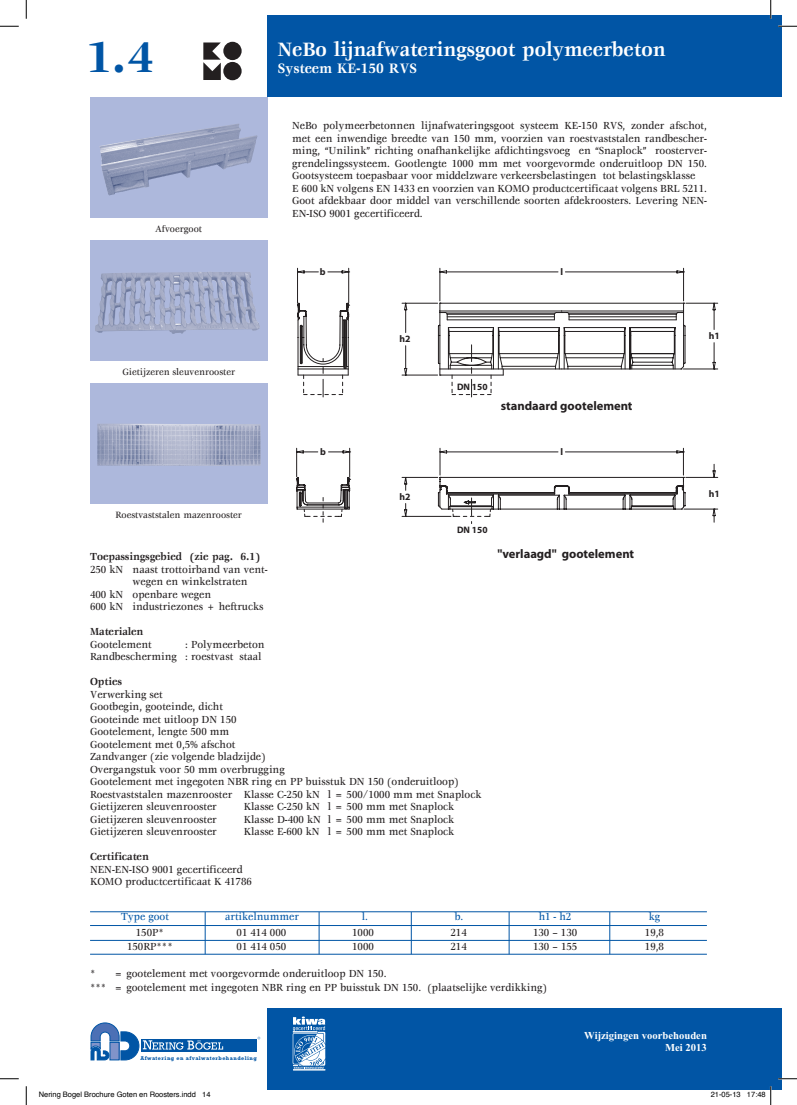
<style>
.page{position:relative;width:797px;height:1105px;background:#fff}
.page>*{position:absolute;margin:0;border:0;box-sizing:border-box;transform-origin:0 0}
.t1{font:700 47.5px "Veljovic";color:#0155a5}
.t2{font:700 21.25px "Veljovic";color:#fff;scale:.9 1}
.t3{font:700 15px "Veljovic";color:#fff;scale:.9 1}
.t4{font:700 12.5px "Myriad Pro";color:#231f20}
.t5{font:500 11.25px/12.5px "Veljovic";color:#231f20;scale:.9 1}
.t6{font:700 11.25px "Veljovic";color:#231f20;scale:.9 1}
.t7{font:500 11.25px "Veljovic";color:#0155a5;scale:.9 1}
.t8{font:700 10.62px/12.5px "Times New Roman";color:#fff;text-align:right}
.t9{font:500 10px "Veljovic";color:#231f20;scale:.9 1}
.t10{font:700 9.62px "Myriad Pro";color:#231f20}
.t11{font:700 9.38px "Myriad Pro";color:#231f20}
.t12{font:7.5px "Helvetica";color:#000}
.t13{font:700 5.38px "Rockwell";letter-spacing:.085em;color:#0155a5}
</style>
<div class="page">
<div style="left:267px;top:16px;width:503px;height:81px;background:#0155a5"></div>
<div style="left:141px;top:1039px;width:116px;height:13px;background:#0155a5"></div>
<svg style="left:91px;top:1023px;width:132px;height:37px"></svg>
<div style="left:110px;top:1042px;width:9px;height:18px;background:#8193c9"></div>
<div style="left:110px;top:1042px;width:9px;height:18px;border:1px solid #0155a5"></div>
<div style="left:770px;top:16px;width:11px;height:81px;background:#0155a5"></div>
<div style="left:770px;top:1008px;width:11px;height:81px;background:#0155a5"></div>
<div style="left:267px;top:1008px;width:503px;height:81px;background:#0155a5"></div>
<hr style="left:293px;top:1069px;width:32px;height:1px;background:#fff">
<svg style="left:292px;top:1016px;width:33px;height:53px"></svg>
<svg style="left:296px;top:447px;width:422px;height:77px"></svg>
<svg style="left:297px;top:267px;width:421px;height:130px"></svg>
<svg style="left:203px;top:42px;width:18px;height:38px"></svg>
<div style="left:223px;top:42px;width:19px;height:18px;background:#231f20;border-radius:50%"></div>
<div style="left:223px;top:62px;width:19px;height:18px;background:#231f20;border-radius:50%"></div>
<hr style="left:90px;top:911px;width:617px;height:1px;background:#0155a5">
<hr style="left:90px;top:925px;width:617px;height:1px;background:#0155a5">
<hr style="left:90px;top:940px;width:617px;height:1px;background:#0155a5">
<hr style="left:90px;top:954px;width:617px;height:1px;background:#0155a5">
<hr style="left:205px;top:912px;width:1px;height:42px;background:#0155a5">
<hr style="left:319px;top:912px;width:1px;height:42px;background:#0155a5">
<hr style="left:411px;top:912px;width:1px;height:42px;background:#0155a5">
<hr style="left:509px;top:912px;width:1px;height:42px;background:#0155a5">
<hr style="left:609px;top:912px;width:1px;height:42px;background:#0155a5">
<div style="left:90px;top:240px;width:177px;height:121px;background:#adb8dc"></div>
<img style="left:95px;top:272px;width:165px;height:62px">
<div style="left:90px;top:97px;width:177px;height:121px;background:#adb8dc"></div>
<img style="left:100px;top:124px;width:157px;height:71px">
<div style="left:90px;top:383px;width:177px;height:121px;background:#adb8dc"></div>
<img style="left:97px;top:424px;width:164px;height:42px">
<svg style="left:0;top:25px;width:19px;height:2px"></svg>
<svg style="left:778px;top:25px;width:19px;height:2px"></svg>
<svg style="left:0;top:1078px;width:19px;height:1px"></svg>
<svg style="left:778px;top:1078px;width:19px;height:1px"></svg>
<svg style="left:25px;top:0;width:2px;height:19px"></svg>
<svg style="left:25px;top:1086px;width:2px;height:19px"></svg>
<svg style="left:770px;top:0;width:1px;height:19px"></svg>
<svg style="left:747px;top:1086px;width:24px;height:19px"></svg>
<h1 class="t1" style="left:86px;top:31px;width:69px">1.4</h1>
<p class="t9" style="left:155px;top:223px;width:54px">Afvoergoot</p>
<p class="t9" style="left:122px;top:366px;width:127px">Gietijzeren sleuvenrooster</p>
<h2 class="t2" style="left:278px;top:38px;width:432px">NeBo lijnafwateringsgoot polymeerbeton</h2>
<h3 class="t3" style="left:278px;top:60px;width:156px">Systeem KE-150 RVS</h3>
<p class="t5" style="left:292px;top:120px;width:462px">NeBo polymeerbetonnen lijnafwateringsgoot systeem KE-150 RVS, zonder afschot, met een inwendige breedte van 150 mm, voorzien van roestvaststalen randbescher&shy;ming, “Unilink” richting onafhankelijke afdichtingsvoeg en “Snaplock” roosterver&shy;grendelingssysteem. Gootlengte 1000 mm met voorgevormde onderuitloop DN 150.<br>Gootsysteem toepasbaar voor middelzware verkeersbelastingen tot belastingsklasse<br>E 600 kN volgens EN 1433 en voorzien van KOMO productcertificaat volgens BRL 5211.<br>Goot afdekbaar door middel van verschillende soorten afdekroosters. Levering NEN-EN-ISO 9001 gecertificeerd.</p>
<p class="t10" style="left:320px;top:267px;width:7px">b</p>
<p class="t10" style="left:399px;top:334px;width:13px">h2</p>
<p class="t10" style="left:560px;top:267px;width:4px">l</p>
<p class="t11" style="left:457px;top:381px;width:32px">DN 150</p>
<p class="t4" style="left:501px;top:399px;width:133px">standaard gootelement</p>
<p class="t10" style="left:708px;top:331px;width:13px">h1</p>
<p class="t10" style="left:320px;top:447px;width:7px">b</p>
<p class="t10" style="left:560px;top:447px;width:4px">l</p>
<p class="t10" style="left:399px;top:491px;width:13px">h2</p>
<p class="t11" style="left:457px;top:524px;width:32px">DN 150</p>
<p class="t4" style="left:497px;top:547px;width:138px">"verlaagd" gootelement</p>
<p class="t9" style="left:115px;top:509px;width:142px">Roestvaststalen mazenrooster</p>
<p class="t6" style="left:90px;top:550px;width:191px">Toepassingsgebied (zie pag. 6.1)</p>
<p class="t5" style="left:90px;top:563px;width:199px">250 kN naast trottoirband van vent-</p>
<p class="t5" style="left:133px;top:576px;width:129px">wegen en winkelstraten</p>
<p class="t5" style="left:90px;top:588px;width:136px">400 kN openbare wegen</p>
<p class="t5" style="left:90px;top:601px;width:194px">600 kN industriezones + heftrucks</p>
<p class="t6" style="left:90px;top:625px;width:61px">Materialen</p>
<p class="t5" style="left:90px;top:638px;width:70px">Gootelement</p>
<p class="t5" style="left:90px;top:638px;width:195px;text-align:right">: Polymeerbeton<br>Randbescherming : roestvast staal</p>
<p class="t6" style="left:90px;top:675px;width:37px">Opties</p>
<p class="t5" style="left:90px;top:688px;width:436px">Verwerking set<br>Gootbegin, gooteinde, dicht<br>Gooteinde met uitloop DN 150<br>Gootelement, lengte 500 mm<br>Gootelement met 0,5% afschot<br>Zandvanger (zie volgende bladzijde)<br>Overgangstuk voor 50 mm overbrugging<br>Gootelement met ingegoten NBR ring en PP buisstuk DN 150 (onderuitloop)<br>Roestvaststalen mazenrooster Klasse C-250 kN l = 500/1000 mm met Snaplock Gietijzeren sleuvenrooster</p>
<p class="t5" style="left:244px;top:801px;width:235px">Klasse C-250 kN l = 500 mm met Snaplock</p>
<p class="t5" style="left:90px;top:813px;width:142px">Gietijzeren sleuvenrooster</p>
<p class="t5" style="left:244px;top:813px;width:235px">Klasse D-400 kN l = 500 mm met Snaplock</p>
<p class="t5" style="left:90px;top:826px;width:142px">Gietijzeren sleuvenrooster</p>
<p class="t5" style="left:244px;top:826px;width:235px">Klasse E-600 kN l = 500 mm met Snaplock</p>
<p class="t6" style="left:90px;top:850px;width:67px">Certificaten</p>
<p class="t5" style="left:90px;top:863px;width:181px">NEN-EN-ISO 9001 gecertificeerd<br>KOMO productcertificaat K 41786</p>
<p class="t7" style="left:121px;top:911px;width:55px">Type goot</p>
<p class="t7" style="left:225px;top:911px;width:84px">artikelnummer</p>
<p class="t7" style="left:362px;top:911px;width:8px">l.</p>
<p class="t7" style="left:455px;top:911px;width:11px">b.</p>
<p class="t7" style="left:538px;top:911px;width:38px">h1 - h2</p>
<p class="t7" style="left:649px;top:911px;width:14px">kg</p>
<p class="t5" style="left:136px;top:927px;width:33px">150P*</p>
<p class="t5" style="left:236px;top:927px;width:57px">01 414 000</p>
<p class="t5" style="left:352px;top:927px;width:26px">1000</p>
<p class="t5" style="left:450px;top:927px;width:20px">214</p>
<p class="t5" style="left:533px;top:927px;width:51px">130 – 130</p>
<p class="t5" style="left:645px;top:927px;width:23px">19,8</p>
<p class="t5" style="left:127px;top:941px;width:52px">150RP***</p>
<p class="t5" style="left:236px;top:941px;width:57px">01 414 050</p>
<p class="t5" style="left:352px;top:941px;width:26px">1000</p>
<p class="t5" style="left:450px;top:941px;width:20px">214</p>
<p class="t5" style="left:533px;top:941px;width:51px">130 – 155</p>
<p class="t5" style="left:645px;top:941px;width:23px">19,8</p>
<p class="t5" style="left:90px;top:967px;width:509px;line-height:13.8px">* = gootelement met voorgevormde onderuitloop DN 150.<br>*** = gootelement met ingegoten NBR ring en PP buisstuk DN 150. (plaatselijke verdikking)</p>
<p class="t10" style="left:708px;top:488px;width:13px">h1</p>
<p class="t13" style="left:141px;top:1055px;width:118px">Afwatering en afvalwaterbehandeling</p>
<p class="t8" style="left:584px;top:1029px;width:124px">Wijzigingen voorbehouden<br>Mei 2013</p>
<p class="t12" style="left:39px;top:1089px;width:173px">Nering Bogel Brochure Goten en Roosters.indd 14</p>
<p class="t12" style="left:710px;top:1089px;width:57px">21-05-13 17:48</p>
</div>
